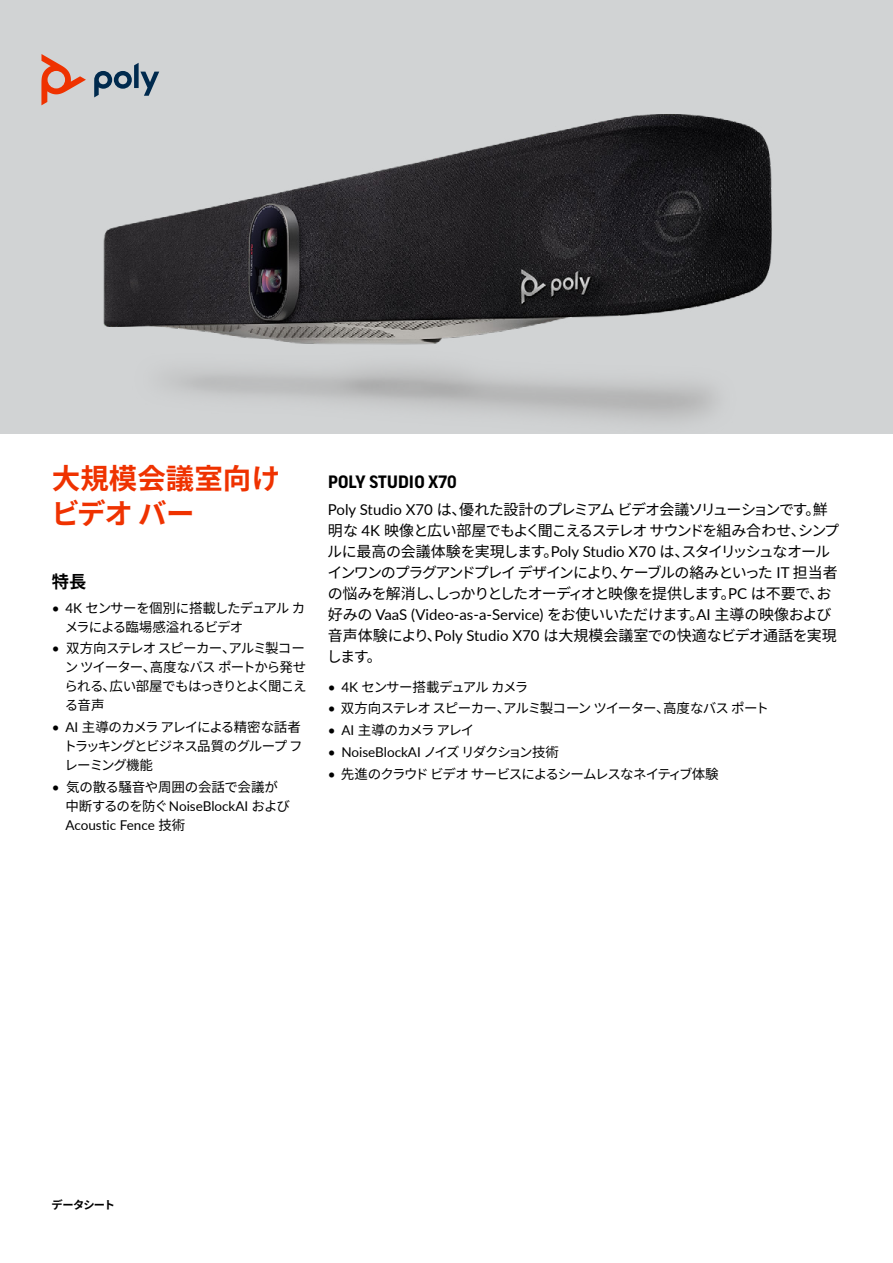
<style>
.page{position:relative;width:893px;height:1263px;background:#fff}
.page>*{position:absolute;margin:0;border:0;box-sizing:border-box;transform-origin:0 0}
.t1{font:700 28.5px/34.5px "Noto Sans CJ Kjp";color:#ef3200}
.t2{font:700 17.25px "Good Pro";letter-spacing:.01em;color:#000}
.t3{font:700 17.25px "Noto Sans CJ Kjp";color:#000}
.t4{font:15px/21px "Noto Sans CJ Kjp";letter-spacing:-.07em;color:#000}
.t5{font:15px "Lato";color:#000}
.t6{font:15px/21px "Noto Sans CJ Kjp";letter-spacing:-.01em;color:#000}
.t7{font:13.5px/18.9px "Noto Sans CJ Kjp";letter-spacing:-.06em;color:#000}
.t8{font:13.5px/18.9px "Lato";color:#000}
.t9{font:13.5px "Noto Sans CJ Kjp";letter-spacing:-.02em;color:#000}
.t10{font:13.5px "Noto Sans CJ Kjp";letter-spacing:-.09em;color:#000}
.t11{font:13.5px "Noto Sans CJ Kjp";letter-spacing:-.095em;color:#000}
.t12{font:700 11.25px "Noto Sans CJ Kjp";letter-spacing:-.07em;color:#000}
.s1{font-family:"Lato"}
.s2{font-family:"Noto Sans CJ Kjp"}
</style>
<div class="page">
<div style="left:0;top:0;width:893px;height:433px;background:#d1d3d4"></div>
<img style="left:41px;top:62px;width:731px;height:359px">
<svg style="left:94px;top:63px;width:65px;height:34px"></svg>
<svg style="left:41px;top:54px;width:45px;height:51px"></svg>
<h1 class="t1" style="left:51px;top:462px;width:230px">大規模会議室向けビデオ バー</h1>
<p class="t3" style="left:52px;top:572px;width:36px">特長</p>
<p class="t7" style="left:65px;top:599px;width:242px;text-indent:-13px"><span class="s1">• 4K</span> センサーを個別に搭載したデュアル カメラによる臨場感溢れるビデオ</p>
<p class="t7" style="left:64px;top:639px;width:244px;text-indent:-12px"><span class="s1">•</span> 双方向ステレオ スピーカー、アルミ製コーン ツイーター、高度なバス ポートから発せられる、広い部屋でもはっきりとよく聞こえる音声</p>
<p class="t7" style="left:63px;top:718px;width:241px;text-align:justify;text-indent:-11px"><span class="s1">• AI</span> 主導のカメラ アレイによる精密な話者トラッキングとビジネス品質のグループ フレーミング機能</p>
<p class="t9" style="left:52px;top:779px;width:227px"><span class="s1">•</span> 気の散る騒音や周囲の会話で会議が</p>
<p class="t8" style="left:65px;top:796px;width:226px"><span class="s2">中断するのを防ぐ</span> NoiseBlockAI <span class="s2">および<br></span>Acoustic Fence <span class="s2">技術</span></p>
<p class="t2" style="left:328px;top:472px;width:130px">POLY STUDIO X70</p>
<p class="t4" style="left:327px;top:499px;width:513px"><span class="s1">Poly Studio X70</span> は、優れた設計のプレミアム ビデオ会議ソリューションです。鮮明な <span class="s1">4K</span> 映像と広い部屋でもよく聞こえるステレオ サウンドを組み合わせ、シンプルに最高の会議体験を実現します。<span class="s1">Poly Studio X70</span> は、スタイリッシュなオールインワンのプラグアンドプレイ デザインにより、ケーブルの絡みといった <span class="s1">IT</span> 担当者の悩みを解消し、しっかりとしたオーディオと映像を提供します。<span class="s1">PC</span> は不要で、お</p>
<p class="t5" style="left:328px;top:604px;width:505px"><span class="s2">好みの</span> VaaS (Video-as-a-Service) <span class="s2">をお使いいただけます。</span>AI <span class="s2">主導の映像および</span></p>
<p class="t6" style="left:327px;top:625px;width:512px">音声体験により、<span class="s1">Poly Studio X70</span> は大規模会議室での快適なビデオ通話を実現します。</p>
<p class="t10" style="left:328px;top:679px;width:202px"><span class="s1">• 4K</span> センサー搭載デュアル カメラ</p>
<p class="t7" style="left:328px;top:699px;width:443px"><span class="s1">•</span> 双方向ステレオ スピーカー、アルミ製コーン ツイーター、高度なバス ポート</p>
<p class="t11" style="left:328px;top:723px;width:148px"><span class="s1">• AI</span> 主導のカメラ アレイ</p>
<p class="t8" style="left:328px;top:742px;width:233px">• NoiseBlockAI <span class="s2">ノイズ リダクション技術</span></p>
<p class="t7" style="left:328px;top:765px;width:392px"><span class="s1">•</span> 先進のクラウド ビデオ サービスによるシームレスなネイティブ体験</p>
<p class="t12" style="left:52px;top:1198px;width:65px">データシート</p>
</div>
